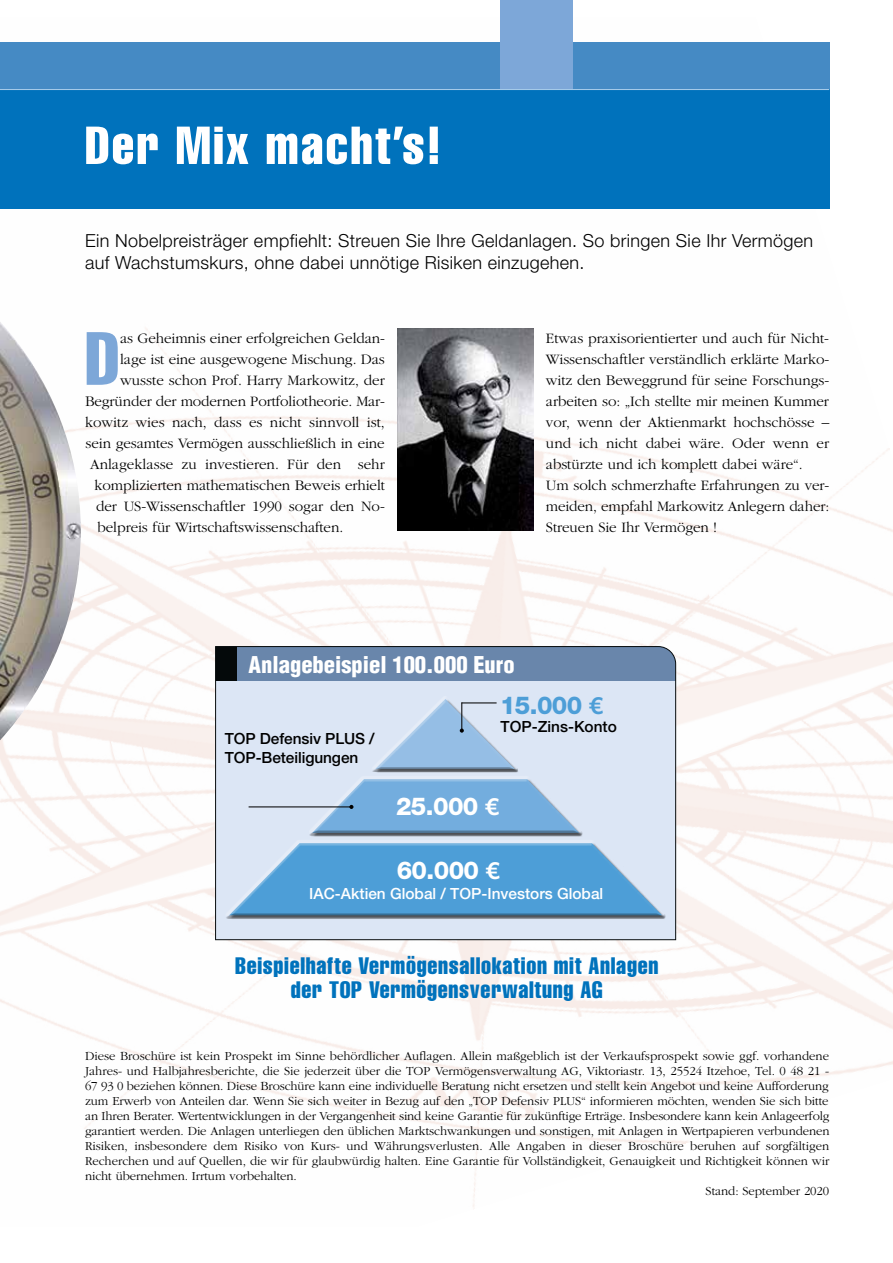
<style>
.page{position:relative;width:893px;height:1263px;background:#fff}
.page>*{position:absolute;margin:0;border:0;box-sizing:border-box;transform-origin:0 0}
.t1{font:73.95px "Helvetica LT Std Comp";color:#7da7d8}
.t2{font:52.5px "Helvetica LT Std Comp";letter-spacing:.045em;color:#fff}
.t3{font:800 24.6px "Helvetica Neue LT Std";letter-spacing:-.025em;color:#fff}
.t4{font:800 24.6px "Helvetica Neue LT Std";color:#4d9ed7}
.t5{font:23.4px/23.4px "Helvetica LT Std Comp";letter-spacing:.03em;color:#0072bc;text-align:center}
.t6{font:900 condensed 22.65px "Helvetica";color:#fff}
.t7{font:300 18px/22.5px "Helvetica Neue LT Std";letter-spacing:.02em;color:#000}
.t8{font:500 15.45px/18.5px "Helvetica Neue LT Std";letter-spacing:-.005em;color:#000}
.t9{font:500 15.45px "Helvetica Neue LT Std";color:#fff}
.t10{font:300 15px/21px "Garamond";letter-spacing:-.005em;color:#000}
.t11{font:300 12.75px "Garamond";letter-spacing:-.005em;color:#000}
.s1{font-family:"Whitney";font-weight:600}
</style>
<div class="page">
<img style="left:0;top:42px;width:893px;height:1165px">
<div style="left:0;top:43px;width:829px;height:51px;background:#458ac4"></div>
<div style="left:0;top:89px;width:829px;height:120px;background:#0072bc"></div>
<hr style="left:0;top:89px;width:829px;height:1px;background:#adceec">
<div style="left:500px;top:0;width:73px;height:89px;background:#7da7d8"></div>
<hr style="left:892px;top:1218px;width:1px;height:45px;background:#0072bc">
<hr style="left:892px;top:153px;width:1px;height:120px;background:#adceec">
<svg style="left:215px;top:646px;width:461px;height:294px;background:#becbde"></svg>
<div style="left:372px;top:695px;width:146px;height:75px;background:#dce6f5"></div>
<div style="left:372px;top:766px;width:146px;height:6px;background:#000;opacity:.5"></div>
<div style="left:309px;top:775px;width:274px;height:59px;background:#dce6f5"></div>
<div style="left:309px;top:830px;width:274px;height:6px;background:#56595f"></div>
<div style="left:225px;top:839px;width:440px;height:78px;background:#fff;opacity:.5"></div>
<div style="left:225px;top:912px;width:440px;height:7px;background:#000;opacity:.5"></div>
<hr style="left:249px;top:806px;width:102px;height:1px;background:#000">
<svg style="left:312px;top:779px;width:267px;height:54px"></svg>
<svg style="left:375px;top:699px;width:140px;height:70px"></svg>
<img style="left:398px;top:328px;width:135px;height:202px">
<svg style="left:0;top:221px;width:81px;height:619px"></svg>
<img style="left:0;top:321px;width:81px;height:419px">
<h2 class="t2" style="left:85px;top:112px;width:357px">Der Mix macht’s!</h2>
<h3 class="t7" style="left:85px;top:229px;width:730px">Ein Nobelpreisträger empfiehlt: Streuen Sie Ihre Geldanlagen. So bringen Sie Ihr Vermögen auf Wachstumskurs, ohne dabei unnötige Risiken einzugehen.</h3>
<h1 class="t1" style="left:85px;top:312px;width:36px">D</h1>
<p class="t10" style="left:120px;top:328px;width:266px">as Geheimnis einer erfolgreichen Geldan-</p>
<p class="t10" style="left:120px;top:349px;width:266px">lage ist eine ausgewogene Mischung. Das</p>
<p class="t10" style="left:120px;top:370px;width:266px">wusste schon Prof. Harry Markowitz, der</p>
<p class="t10" style="left:85px;top:391px;width:301px">Begründer der modernen Portfoliotheorie. Mar-</p>
<p class="t10" style="left:85px;top:412px;width:301px">kowitz wies nach, dass es nicht sinnvoll ist,</p>
<p class="t10" style="left:86px;top:433px;width:301px">sein gesamtes Vermögen ausschließlich in eine</p>
<p class="t10" style="left:90px;top:454px;width:296px">Anlageklasse zu investieren. Für den sehr</p>
<p class="t10" style="left:95px;top:475px;width:292px">komplizierten mathematischen Beweis erhielt</p>
<p class="t10" style="left:96px;top:496px;width:290px">der US-Wissenschaftler 1990 sogar den No-</p>
<p class="t10" style="left:98px;top:517px;width:247px">belpreis für Wirtschaftswissenschaften.</p>
<p class="t10" style="left:546px;top:328px;width:285px">Etwas praxisorientierter und auch für Nicht-Wissenschaftler verständlich erklärte Marko&shy;witz den Beweggrund für seine Forschungs&shy;arbeiten so: „Ich stellte mir meinen Kummer vor, wenn der Aktienmarkt hochschösse – und ich nicht dabei wäre. Oder wenn er abstürzte und ich komplett dabei wäre“.<br>Um solch schmerzhafte Erfahrungen zu ver&shy;meiden, empfahl Markowitz Anlegern daher:<br>Streuen Sie Ihr Vermögen !</p>
<h3 class="t6" style="left:249px;top:650px;width:268px">Anlagebeispiel 100.000 Euro</h3>
<p class="t8" style="left:225px;top:729px;width:151px">TOP Defensiv PLUS /<br>TOP-Beteiligungen</p>
<h3 class="t4" style="left:500px;top:690px;width:105px">15.000 <span class="s1">€</span></h3>
<p class="t8" style="left:501px;top:717px;width:118px">TOP-Zins-Konto</p>
<h3 class="t3" style="left:396px;top:792px;width:105px">25.000 <span class="s1">€</span></h3>
<h3 class="t3" style="left:397px;top:856px;width:105px">60.000 <span class="s1">€</span></h3>
<p class="t9" style="left:309px;top:884px;width:296px">IAC-Aktien Global / TOP-Investors Global</p>
<h3 class="t5" style="left:235px;top:954px;width:425px">Beispielhafte Vermögensallokation mit Anlagen der TOP Vermögensverwaltung AG</h3>
<p class="t11" style="left:85px;top:1049px;width:746px">Diese Broschüre ist kein Prospekt im Sinne behördlicher Auflagen. Allein maßgeblich ist der Verkaufsprospekt sowie ggf. vorhandene</p>
<p class="t11" style="left:85px;top:1064px;width:746px">Jahres- und Halbjahresberichte, die Sie jederzeit über die TOP Vermögensverwaltung AG, Viktoriastr. 13, 25524 Itzehoe, Tel. 0 48 21 -</p>
<p class="t11" style="left:85px;top:1079px;width:745px">67 93 0 beziehen können. Diese Broschüre kann eine individuelle Beratung nicht ersetzen und stellt kein Angebot und keine Aufforderung</p>
<p class="t11" style="left:85px;top:1094px;width:745px">zum Erwerb von Anteilen dar. Wenn Sie sich weiter in Bezug auf den „TOP Defensiv PLUS“ informieren möchten, wenden Sie sich bitte</p>
<p class="t11" style="left:85px;top:1109px;width:746px">an Ihren Berater. Wertentwicklungen in der Vergangenheit sind keine Garantie für zukünftige Erträge. Insbesondere kann kein Anlageerfolg</p>
<p class="t11" style="left:85px;top:1124px;width:746px">garantiert werden. Die Anlagen unterliegen den üblichen Marktschwankungen und sonstigen, mit Anlagen in Wertpapieren verbundenen</p>
<p class="t11" style="left:85px;top:1139px;width:746px">Risiken, insbesondere dem Risiko von Kurs- und Währungsverlusten. Alle Angaben in dieser Broschüre beruhen auf sorgfältigen</p>
<p class="t11" style="left:85px;top:1154px;width:746px">Recherchen und auf Quellen, die wir für glaubwürdig halten. Eine Garantie für Vollständigkeit, Genauigkeit und Richtigkeit können wir</p>
<p class="t11" style="left:85px;top:1169px;width:213px">nicht übernehmen. Irrtum vorbehalten.</p>
<p class="t11" style="left:706px;top:1184px;width:125px">Stand: September 2020</p>
</div>
